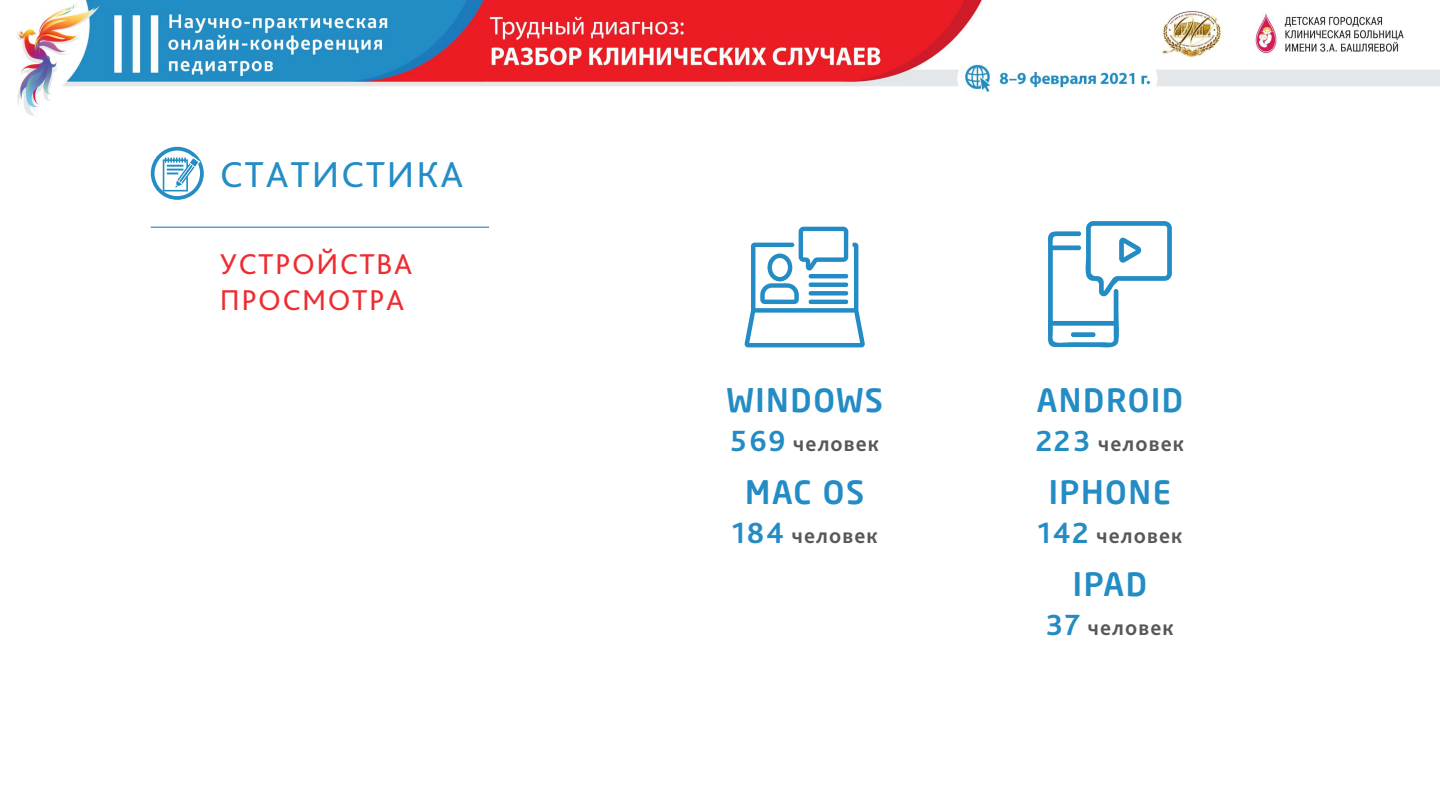
<style>
.page{position:relative;width:1440px;height:810px;background:#fff}
.page>*{position:absolute;margin:0;border:0;box-sizing:border-box;transform-origin:0 0}
.t1{font:37.65px "Bliss Pro";letter-spacing:.05em;color:#258dc5}
.t2{font:500 31.88px "Neo Sans Pro";letter-spacing:.05em;color:#248cc4}
.t3{font:30px/36px "Bliss Pro";letter-spacing:.05em;color:#ee2d33}
.t4{font:700 22.35px "Bliss Pro";letter-spacing:.05em;color:#57585a}
.s1{font-size:30.6px;color:#248cc4}
</style>
<div class="page">
<img style="left:17px;top:0;width:1423px;height:348px">
<hr style="left:151px;top:226px;width:338px;height:2px;background:#5d9ecf">
<div style="left:151px;top:147px;width:53px;height:53px;border:4px solid #258dc5;border-radius:50%"></div>
<svg style="left:163px;top:156px;width:37px;height:35px"></svg>
<svg style="left:744px;top:227px;width:121px;height:120px"></svg>
<svg style="left:1048px;top:221px;width:124px;height:126px"></svg>
<h1 class="t1" style="left:220px;top:151px;width:245px">СТАТИСТИКА</h1>
<h3 class="t3" style="left:220px;top:245px;width:194px">УСТРОЙСТВА<br>ПРОСМОТРА</h3>
<h2 class="t2" style="left:726px;top:380px;width:158px">WINDOWS</h2>
<p class="t4" style="left:730px;top:430px;width:150px"><span class="s1">569</span> человек</p>
<h2 class="t2" style="left:745px;top:472px;width:120px">MAC OS</h2>
<p class="t4" style="left:732px;top:522px;width:147px"><span class="s1">184</span> человек</p>
<h2 class="t2" style="left:1037px;top:380px;width:148px">ANDROID</h2>
<p class="t4" style="left:1036px;top:430px;width:149px"><span class="s1">223</span> человек</p>
<h2 class="t2" style="left:1049px;top:472px;width:124px">IPHONE</h2>
<p class="t4" style="left:1038px;top:522px;width:146px"><span class="s1">142</span> человек</p>
<h2 class="t2" style="left:1073px;top:564px;width:76px">IPAD</h2>
<p class="t4" style="left:1046px;top:614px;width:129px"><span class="s1">37</span> человек</p>
</div>
